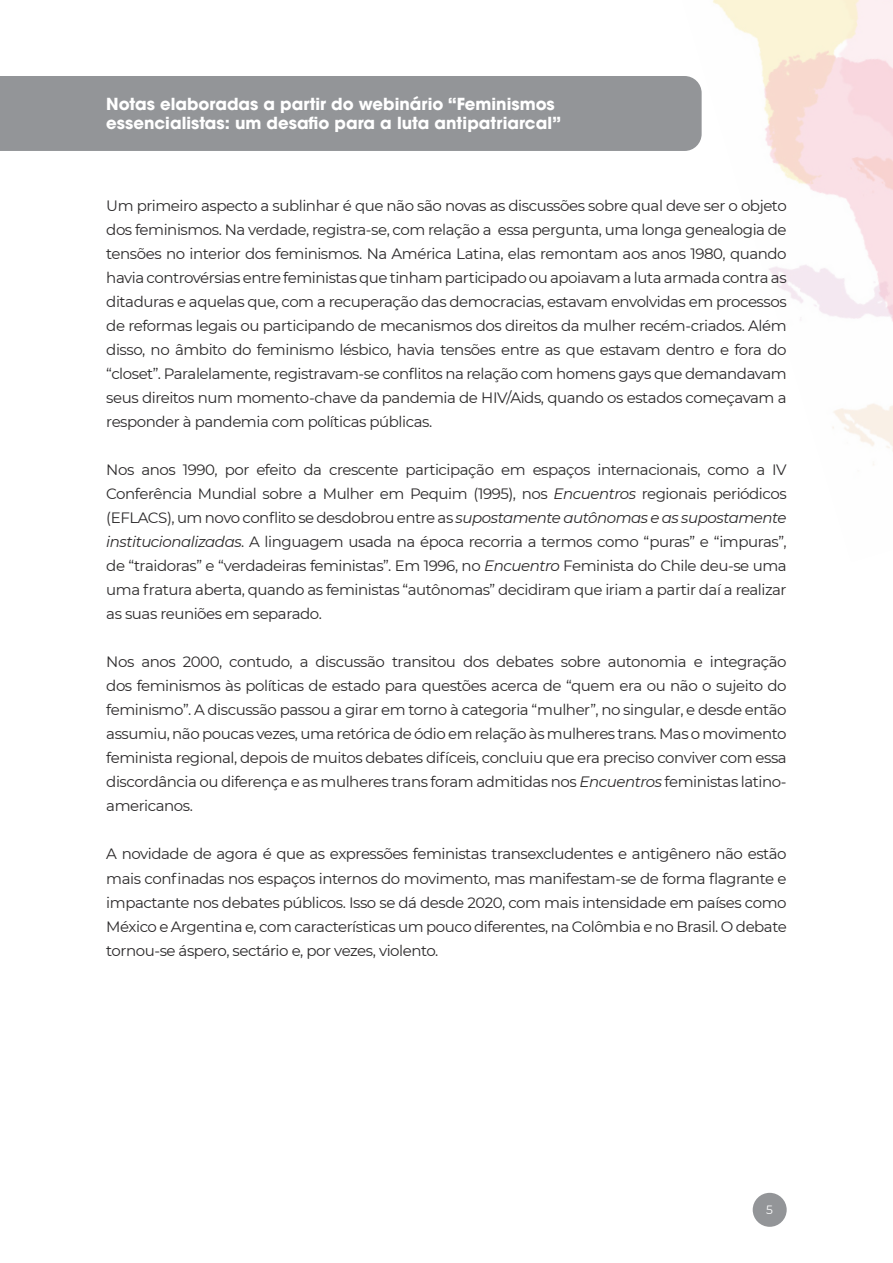
<style>
.page{position:relative;width:893px;height:1263px;background:#fff}
.page>*{position:absolute;margin:0;border:0;box-sizing:border-box;transform-origin:0 0}
.t1{font:700 16.5px/19.8px "ITC Avant Garde Std";color:#fff}
.Parágrafo_Principal{font:15px/24px "Montserrat";letter-spacing:-.03em;color:#2b292a;text-align:justify}
.t2{font:12px "Montserrat";color:#fff}
.s1{font-style:italic}
</style>
<div class="page">
<img style="left:713px;top:0;width:180px;height:465px">
<div style="left:0;top:76px;width:702px;height:75px;background:#939598"></div>
<div style="left:753px;top:1193px;width:34px;height:34px;background:#939598;border-radius:50%"></div>
<p class="t1" style="left:106px;top:93px;width:456px">Notas elaboradas a partir do webinário “Feminismos essencialistas: um desafio para a luta antipatriarcal”</p>
<p class="Parágrafo_Principal" style="left:106px;top:194px;width:682px">Um primeiro aspecto a sublinhar é que não são novas as discussões sobre qual deve ser o objeto dos feminismos. Na verdade, registra-se, com relação a essa pergunta, uma longa genealogia de tensões no interior dos feminismos. Na América Latina, elas remontam aos anos 1980, quando havia controvérsias entre feministas que tinham participado ou apoiavam a luta armada contra as ditaduras e aquelas que, com a recuperação das democracias, estavam envolvidas em processos de reformas legais ou participando de mecanismos dos direitos da mulher recém-criados. Além disso, no âmbito do feminismo lésbico, havia tensões entre as que estavam dentro e fora do “closet”. Paralelamente, registravam-se conflitos na relação com homens gays que demandavam seus direitos num momento-chave da pandemia de HIV/Aids, quando os estados começavam a responder à pandemia com políticas públicas.</p>
<p class="Parágrafo_Principal" style="left:106px;top:458px;width:682px">Nos anos 1990, por efeito da crescente participação em espaços internacionais, como a IV Conferência Mundial sobre a Mulher em Pequim (1995), nos <span class="s1">Encuentros</span> regionais periódicos (EFLACS), um novo conflito se desdobrou entre as <span class="s1">supostamente autônomas e as supostamente institucionalizadas</span>. A linguagem usada na época recorria a termos como “puras” e “impuras”, de “traidoras” e “verdadeiras feministas”. Em 1996, no <span class="s1">Encuentro</span> Feminista do Chile deu-se uma uma fratura aberta, quando as feministas “autônomas” decidiram que iriam a partir daí a realizar as suas reuniões em separado.</p>
<p class="Parágrafo_Principal" style="left:106px;top:650px;width:682px">Nos anos 2000, contudo, a discussão transitou dos debates sobre autonomia e integração dos feminismos às políticas de estado para questões acerca de “quem era ou não o sujeito do feminismo”. A discussão passou a girar em torno à categoria “mulher”, no singular, e desde então assumiu, não poucas vezes, uma retórica de ódio em relação às mulheres trans. Mas o movimento feminista regional, depois de muitos debates difíceis, concluiu que era preciso conviver com essa discordância ou diferença e as mulheres trans foram admitidas nos <span class="s1">Encuentros</span> feministas latino&shy;americanos.</p>
<p class="Parágrafo_Principal" style="left:106px;top:842px;width:682px">A novidade de agora é que as expressões feministas transexcludentes e antigênero não estão mais confinadas nos espaços internos do movimento, mas manifestam-se de forma flagrante e impactante nos debates públicos. Isso se dá desde 2020, com mais intensidade em países como México e Argentina e, com características um pouco diferentes, na Colômbia e no Brasil. O debate tornou-se áspero, sectário e, por vezes, violento.</p>
<p class="t2" style="left:766px;top:1201px;width:8px">5</p>
</div>
